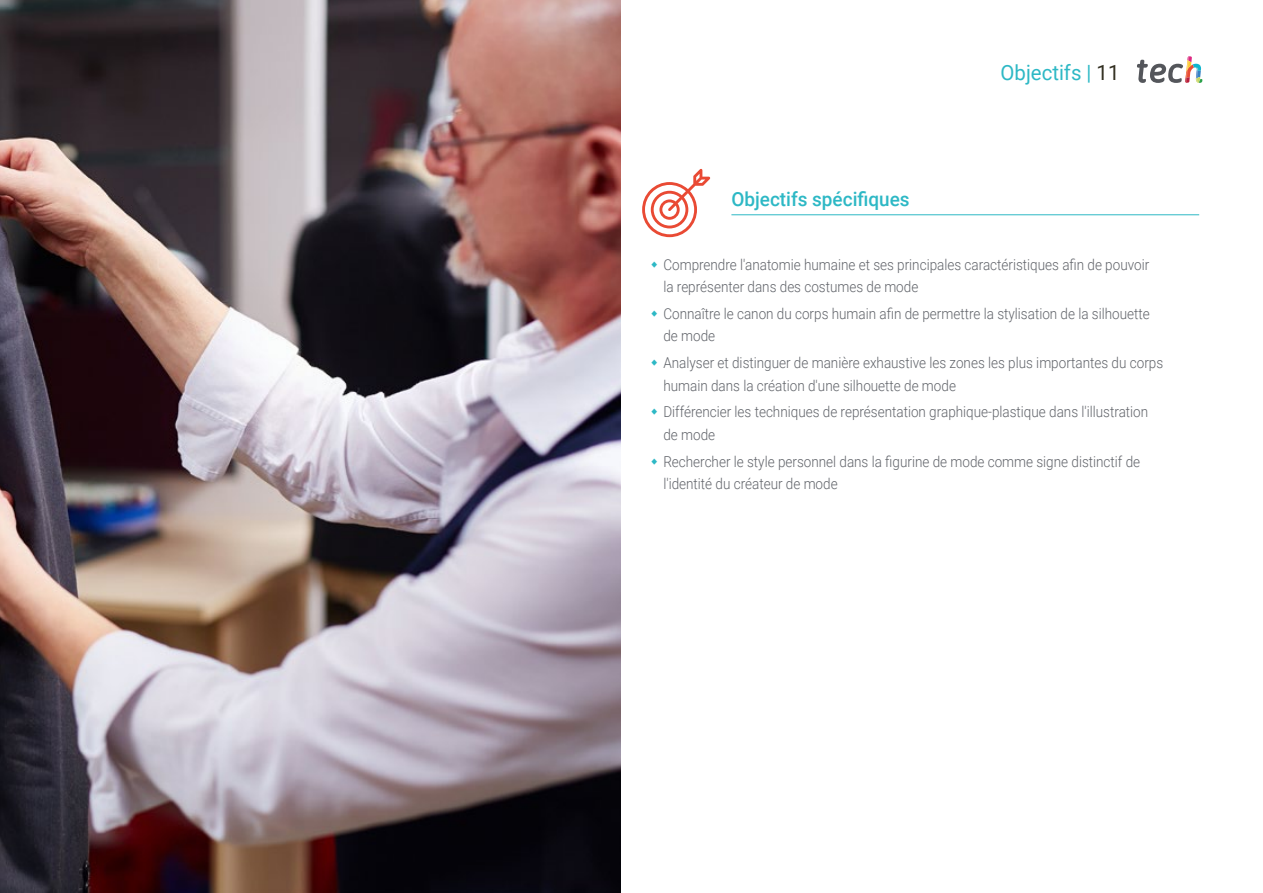
<style>
.page{position:relative;width:1263px;height:893px;background:#fff}
.page>*{position:absolute;margin:0;border:0;box-sizing:border-box;transform-origin:0 0}
.t1{font:21px "Roboto";color:#2db8c5}
.t2{font:500 19.5px "Roboto";color:#2db8c5}
.t3{font:300 15px/22.5px "Roboto";color:#61646a;scale:.9 1}
.s1{color:#312e20}
</style>
<div class="page">
<hr style="left:731px;top:214px;width:468px;height:1px;background:#2db8c5">
<svg style="left:642px;top:169px;width:68px;height:68px"></svg>
<img style="left:0;top:0;width:621px;height:893px">
<svg style="left:1137px;top:56px;width:65px;height:27px"></svg>
<h2 class="t2" style="left:731px;top:185px;width:180px">Objectifs spécifiques</h2>
<h1 class="t1" style="left:1000px;top:57px;width:120px">Objectifs | <span class="s1">11</span></h1>
<p class="t3" style="left:663px;top:253px;width:541px">Comprendre l'anatomie humaine et ses principales caractéristiques afin de pouvoir la représenter dans des costumes de mode</p>
<p class="t3" style="left:663px;top:302px;width:542px">Connaître le canon du corps humain afin de permettre la stylisation de la silhouette de mode</p>
<p class="t3" style="left:663px;top:351px;width:557px">Analyser et distinguer de manière exhaustive les zones les plus importantes du corps humain dans la création d'une silhouette de mode</p>
<p class="t3" style="left:663px;top:400px;width:540px">Différencier les techniques de représentation graphique-plastique dans l'illustration de mode</p>
<p class="t3" style="left:663px;top:449px;width:531px">Rechercher le style personnel dans la figurine de mode comme signe distinctif de l'identité du créateur de mode</p>
</div>
